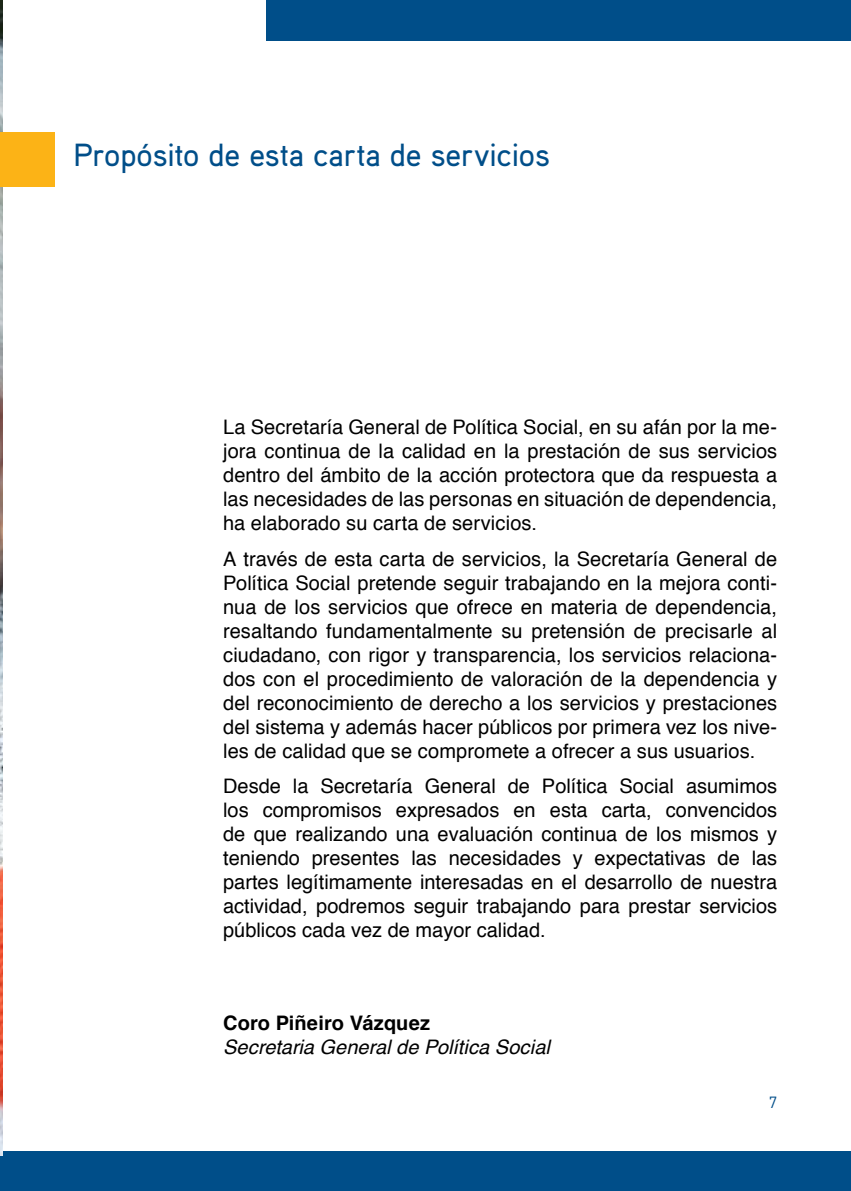
<style>
.page{position:relative;width:851px;height:1191px;background:#fff}
.page>*{position:absolute;margin:0;border:0;box-sizing:border-box;transform-origin:0 0}
.t1{font:500 32px "Aaux Pro";letter-spacing:-.01em;color:#004e89}
.t2{font:20px/24px "Helvetica";color:#000;text-align:justify}
.t3{font:italic 20px "Helvetica";color:#000}
.t4{font:700 20px "Helvetica";letter-spacing:.005em;color:#000}
.t5{font:16px "DIN";color:#004e89}
</style>
<div class="page">
<div style="left:0;top:1151px;width:850px;height:40px;background:#004e89"></div>
<img style="left:0;top:0;width:2px;height:1155px">
<div style="left:267px;top:0;width:583px;height:40px;background:#004e89"></div>
<div style="left:0;top:132px;width:55px;height:55px;background:#fcb316"></div>
<h1 class="t1" style="left:73px;top:135px;width:478px">Propósito de esta carta de servicios</h1>
<p class="t2" style="left:223px;top:416px;width:555px">La Secretaría General de Política Social, en su afán por la me&shy;jora continua de la calidad en la prestación de sus servicios dentro del ámbito de la acción protectora que da respuesta a las necesidades de las personas en situación de dependencia, ha elaborado su carta de servicios.</p>
<p class="t2" style="left:223px;top:547px;width:555px">A través de esta carta de servicios, la Secretaría General de Política Social pretende seguir trabajando en la mejora conti&shy;nua de los servicios que ofrece en materia de dependencia, resaltando fundamentalmente su pretensión de precisarle al ciudadano, con rigor y transparencia, los servicios relaciona&shy;dos con el procedimiento de valoración de la dependencia y del reconocimiento de derecho a los servicios y prestaciones del sistema y además hacer públicos por primera vez los nive&shy;les de calidad que se compromete a ofrecer a sus usuarios.</p>
<p class="t2" style="left:223px;top:774px;width:555px">Desde la Secretaría General de Política Social asumimos los compromisos expresados en esta carta, convencidos de que realizando una evaluación continua de los mismos y teniendo presentes las necesidades y expectativas de las partes legítimamente interesadas en el desarrollo de nuestra actividad, podremos seguir trabajando para prestar servicios públicos cada vez de mayor calidad.</p>
<p class="t4" style="left:223px;top:1007px;width:208px">Coro Piñeiro Vázquez</p>
<p class="t3" style="left:223px;top:1031px;width:328px">Secretaria General de Política Social</p>
<p class="t5" style="left:768px;top:1092px;width:10px">7</p>
</div>
